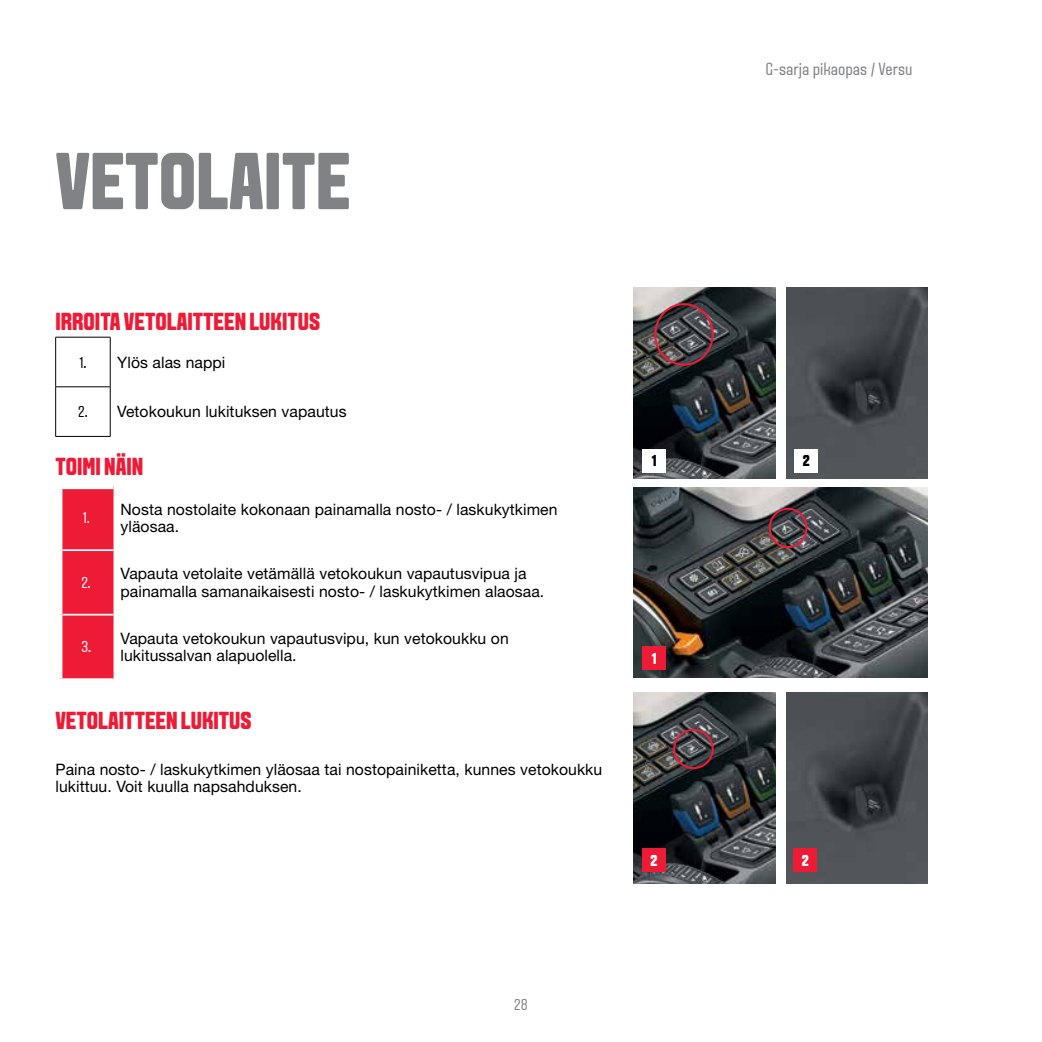
<style>
.page{position:relative;width:1042px;height:1042px;background:#fff}
.page>*{position:absolute;margin:0;border:0;box-sizing:border-box;transform-origin:0 0}
.t1{font:800 80.5px "VALTRA Aveny T";color:#808285}
.t2{font:800 24.5px "VALTRA Aveny T";color:#ed1b36}
.t3{font:17.5px "VALTRA Aveny T";color:#808285}
.t4{font:15.75px/17.5px "Helvetica Neue LT Std";letter-spacing:.005em;color:#000}
.t5{font:15.75px "VALTRA Aveny T";color:#fff}
.t6{font:800 15.75px "VALTRA Aveny T";color:#fff}
.t7{font:800 15.75px "VALTRA Aveny T";color:#000}
.t8{font:15.75px "VALTRA Aveny T";color:#808285}
.s1{font-family:"VALTRA Aveny T"}
</style>
<div class="page">
<img style="left:787px;top:288px;width:141px;height:190px">
<img style="left:787px;top:693px;width:141px;height:190px">
<svg style="left:56px;top:338px;width:54px;height:98px"></svg>
<hr style="left:55px;top:386px;width:55px;height:1px;background:#000">
<hr style="left:55px;top:337px;width:55px;height:1px;background:#000">
<hr style="left:55px;top:337px;width:1px;height:49px;background:#000">
<hr style="left:110px;top:337px;width:1px;height:49px;background:#000">
<hr style="left:55px;top:387px;width:1px;height:49px;background:#000">
<hr style="left:110px;top:387px;width:1px;height:49px;background:#000">
<hr style="left:55px;top:436px;width:55px;height:1px;background:#000">
<div style="left:62px;top:489px;width:52px;height:189px;background:#ed1b36"></div>
<hr style="left:62px;top:549px;width:52px;height:2px;background:#fff">
<hr style="left:62px;top:614px;width:52px;height:1px;background:#fff">
<img style="left:633px;top:288px;width:143px;height:190px">
<img style="left:633px;top:693px;width:143px;height:190px">
<img style="left:633px;top:487px;width:295px;height:191px">
<div style="left:642px;top:449px;width:24px;height:23px;background:#fff"></div>
<div style="left:794px;top:449px;width:24px;height:23px;background:#fff"></div>
<div style="left:642px;top:848px;width:24px;height:23px;background:#ed1b36"></div>
<div style="left:793px;top:848px;width:24px;height:23px;background:#ed1b36"></div>
<div style="left:642px;top:646px;width:24px;height:24px;background:#ed1b36"></div>
<div style="left:654px;top:303px;width:60px;height:63px;border:2px solid #ed1b36;border-radius:50%"></div>
<div style="left:769px;top:508px;width:38px;height:40px;border:2px solid #ed1b36;border-radius:50%"></div>
<div style="left:673px;top:729px;width:41px;height:40px;border:2px solid #ed1b36;border-radius:50%"></div>
<h1 class="t1" style="left:55px;top:129px;width:296px">VETOLAITE</h1>
<h2 class="t2" style="left:55px;top:305px;width:266px">IRROITA VETOLAITTEEN LUKITUS</h2>
<p class="t4" style="left:79px;top:353px;width:148px"><span class="s1">1.</span> Ylös alas nappi</p>
<p class="t4" style="left:78px;top:403px;width:270px"><span class="s1">2.</span> Vetokoukun lukituksen vapautus</p>
<h2 class="t2" style="left:55px;top:451px;width:89px">TOIMI NÄIN</h2>
<p class="t5" style="left:83px;top:508px;width:9px">1.</p>
<p class="t4" style="left:120px;top:500px;width:438px">Nosta nostolaite kokonaan painamalla nosto- / laskukytkimen yläosaa.</p>
<p class="t5" style="left:81px;top:572px;width:11px">2.</p>
<p class="t4" style="left:120px;top:565px;width:425px">Vapauta vetolaite vetämällä vetokoukun vapautusvipua ja painamalla samanaikaisesti nosto- / laskukytkimen alaosaa.</p>
<p class="t5" style="left:81px;top:637px;width:11px">3.</p>
<p class="t4" style="left:120px;top:629px;width:390px">Vapauta vetokoukun vapautusvipu, kun vetokoukku on lukitussalvan alapuolella.</p>
<h2 class="t2" style="left:55px;top:704px;width:198px">VETOLAITTEEN LUKITUS</h2>
<p class="t4" style="left:55px;top:760px;width:548px">Paina nosto- / laskukytkimen yläosaa tai nostopainiketta, kunnes vetokoukku lukittuu. Voit kuulla napsahduksen.</p>
<p class="t3" style="left:765px;top:58px;width:148px">G-sarja pikaopas / Versu</p>
<p class="t7" style="left:652px;top:450px;width:6px">1</p>
<p class="t7" style="left:803px;top:450px;width:9px">2</p>
<p class="t6" style="left:652px;top:648px;width:6px">1</p>
<p class="t6" style="left:650px;top:850px;width:9px">2</p>
<p class="t6" style="left:802px;top:850px;width:9px">2</p>
<p class="t8" style="left:514px;top:994px;width:15px">28</p>
</div>
